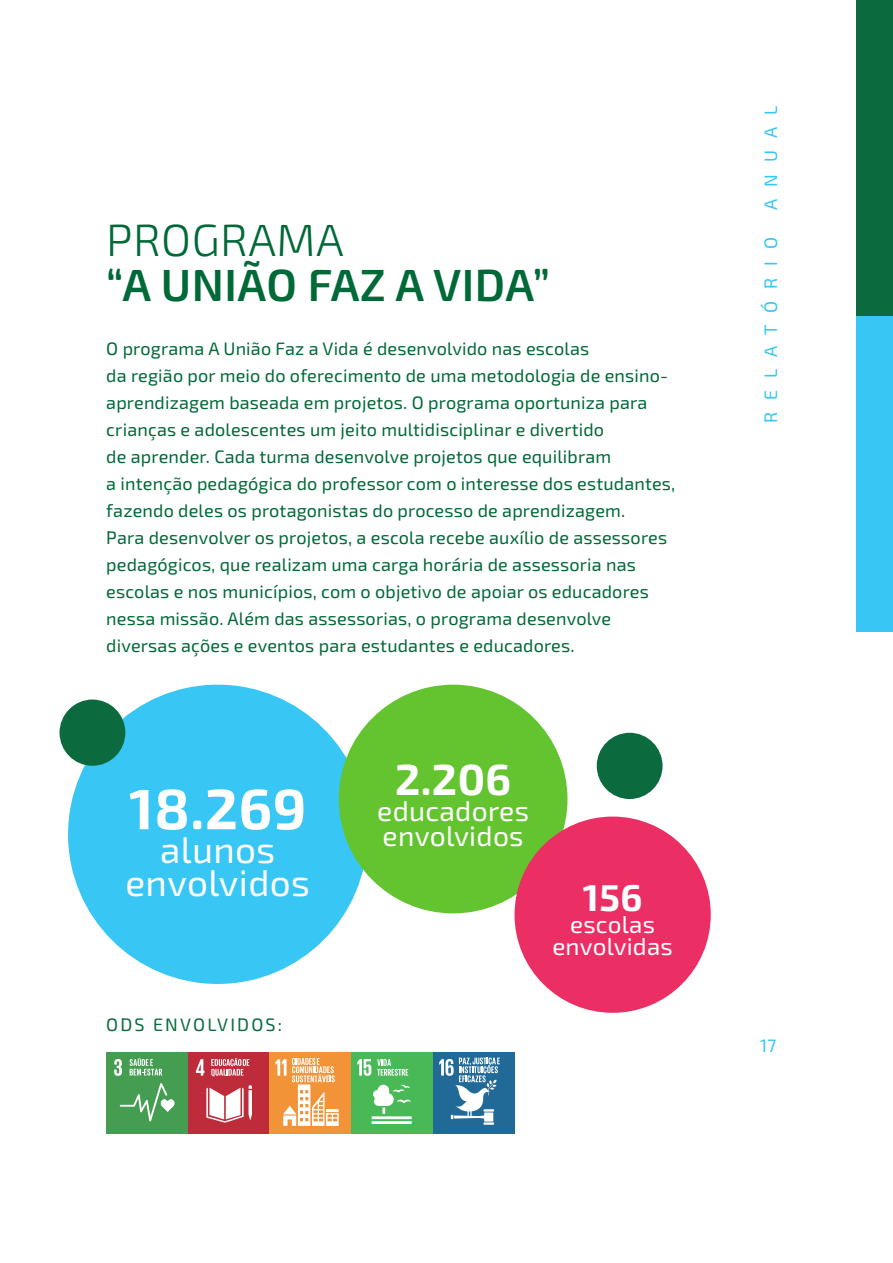
<style>
.page{position:relative;width:893px;height:1263px;background:#fff}
.page>*{position:absolute;margin:0;border:0;box-sizing:border-box;transform-origin:0 0}
.t1{font:56.85px "Exo 2";color:#fff}
.corpo{font:600 45px/45px "Exo 2";letter-spacing:.01em;color:#006938}
.t2{font:43.5px "Exo 2";color:#fff}
.t3{font:37.35px "Exo 2";color:#fff}
.t4{font:36.9px/33.3px "Exo 2";letter-spacing:.01em;color:#fff;text-align:center}
.t5{font:28.2px/25.5px "Exo 2";letter-spacing:.01em;color:#fff}
.t6{font:24.15px "Exo 2";letter-spacing:.01em;color:#fff}
.corpo-2{font:18px/27px "Exo 2";letter-spacing:.01em;color:#006938}
.t7{font:18px "Exo 2";letter-spacing:.66em;color:#38c6f4}
.t8{font:18px "Exo 2";letter-spacing:.12em;color:#0b6b3e}
.s1{font-weight:400}
</style>
<div class="page">
<div style="left:856px;top:0;width:37px;height:316px;background:#0b6b3e"></div>
<div style="left:856px;top:316px;width:37px;height:315px;background:#38c6f4"></div>
<div style="left:68px;top:685px;width:299px;height:299px;background:#38c6f4;border-radius:50%"></div>
<div style="left:339px;top:685px;width:228px;height:228px;background:#63c430;border-radius:50%"></div>
<div style="left:514px;top:816px;width:197px;height:197px;background:#eb2e63;border-radius:50%"></div>
<div style="left:60px;top:699px;width:65px;height:67px;background:#0b6b3e;border-radius:50%"></div>
<div style="left:597px;top:733px;width:65px;height:66px;background:#0b6b3e;border-radius:50%"></div>
<div style="left:106px;top:1052px;width:82px;height:82px;background:#459d52"></div>
<svg style="left:114px;top:1059px;width:8px;height:17px"></svg>
<svg style="left:120px;top:1083px;width:55px;height:38px"></svg>
<svg style="left:130px;top:1058px;width:32px;height:17px"></svg>
<div style="left:188px;top:1052px;width:82px;height:82px;background:#be2b3a"></div>
<svg style="left:196px;top:1059px;width:8px;height:16px"></svg>
<svg style="left:206px;top:1085px;width:46px;height:37px"></svg>
<svg style="left:211px;top:1058px;width:38px;height:18px"></svg>
<div style="left:270px;top:1052px;width:81px;height:82px;background:#f29338"></div>
<svg style="left:275px;top:1058px;width:64px;height:68px"></svg>
<div style="left:351px;top:1052px;width:82px;height:82px;background:#49b856"></div>
<svg style="left:357px;top:1059px;width:14px;height:17px"></svg>
<hr style="left:372px;top:1116px;width:40px;height:3px;background:#fff">
<hr style="left:372px;top:1121px;width:40px;height:3px;background:#fff">
<svg style="left:373px;top:1085px;width:38px;height:29px"></svg>
<svg style="left:377px;top:1059px;width:31px;height:17px"></svg>
<div style="left:433px;top:1052px;width:81px;height:82px;background:#216a98"></div>
<svg style="left:439px;top:1057px;width:61px;height:68px"></svg>
<p class="corpo" style="left:106px;top:216px;width:445px"><span class="s1">PROGRAMA<br></span>“A UNIÃO FAZ A VIDA”</p>
<p class="corpo-2" style="left:106px;top:334px;width:571px">O programa A União Faz a Vida é desenvolvido nas escolas<br>da região por meio do oferecimento de uma metodologia de ensino&shy;aprendizagem baseada em projetos. O programa oportuniza para crianças e adolescentes um jeito multidisciplinar e divertido<br>de aprender. Cada turma desenvolve projetos que equilibram<br>a intenção pedagógica do professor com o interesse dos estudantes, fazendo deles os protagonistas do processo de aprendizagem.<br>Para desenvolver os projetos, a escola recebe auxílio de assessores pedagógicos, que realizam uma carga horária de assessoria nas escolas e nos municípios, com o objetivo de apoiar os educadores nessa missão. Além das assessorias, o programa desenvolve diversas ações e eventos para estudantes e educadores.</p>
<p class="t1" style="left:129px;top:769px;width:179px">18.269</p>
<p class="t4" style="left:125px;top:832px;width:186px">alunos envolvidos</p>
<p class="t8" style="left:106px;top:1012px;width:177px">ODS ENVOLVIDOS:</p>
<p class="t2" style="left:395px;top:749px;width:118px">2.206</p>
<p class="t5" style="left:377px;top:797px;width:153px">educadores envolvidos</p>
<p class="t3" style="left:583px;top:872px;width:61px">156</p>
<p class="t6" style="left:570px;top:908px;width:86px">escolas</p>
<p class="t6" style="left:552px;top:930px;width:122px">envolvidas</p>
<p class="t7" style="left:758px;top:210px;width:105px;rotate:-90deg">ANUAL</p>
<p class="t7" style="left:758px;top:423px;width:187px;rotate:-90deg">RELATÓRIO</p>
<p class="t7" style="left:760px;top:1033px;width:18px">17</p>
</div>
